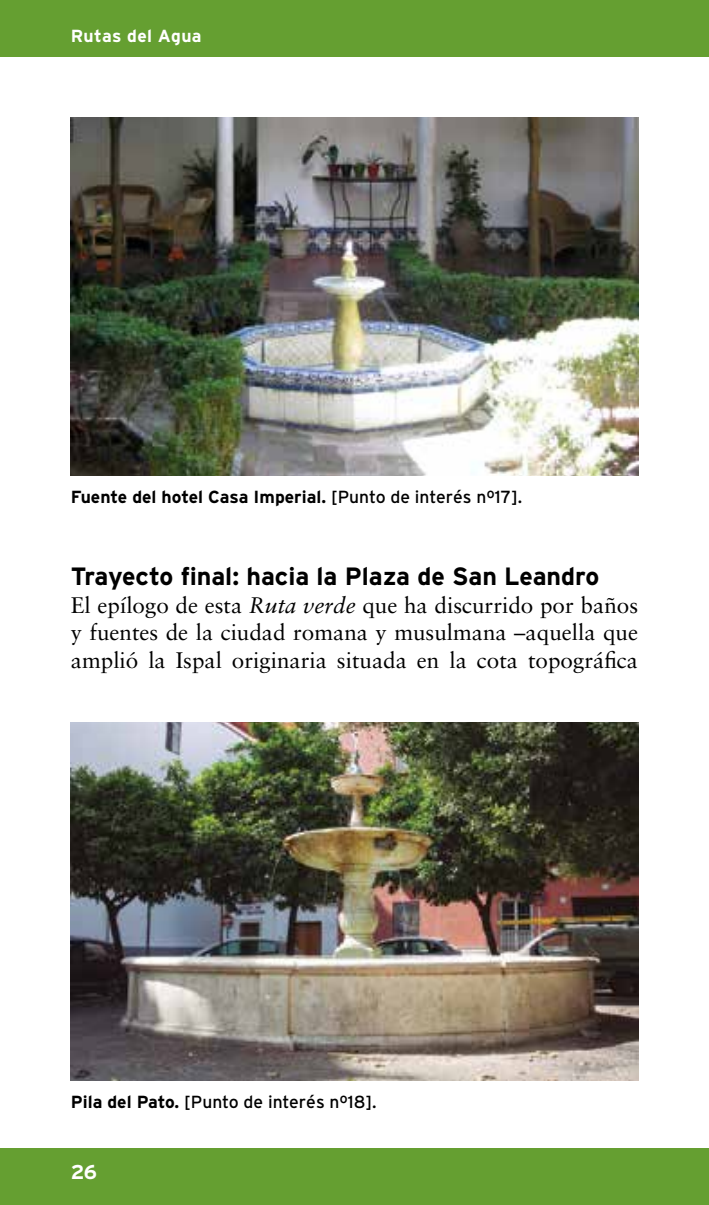
<style>
.page{position:relative;width:709px;height:1205px;background:#fff}
.page>*{position:absolute;margin:0;border:0;box-sizing:border-box;transform-origin:0 0}
.t1{font:700 25px "Interstate";color:#000}
.t2{font:22.5px/27.5px "Sabon";color:#000;text-align:justify}
.t3{font:700 20px "Interstate";color:#fff}
.t4{font:700 17.5px "Interstate";color:#000}
.t5{font:17.5px "Interstate";color:#000}
.t6{font:700 17.5px "Interstate";letter-spacing:.02em;color:#fff}
.s1{font-weight:400}
.s2{font-style:italic}
.s3{font-weight:700}
</style>
<div class="page">
<div style="left:0;top:1148px;width:709px;height:57px;background:#659f31"></div>
<img style="left:71px;top:118px;width:567px;height:357px">
<img style="left:71px;top:723px;width:567px;height:357px">
<div style="left:0;top:0;width:709px;height:57px;background:#659f31"></div>
<p class="t6" style="left:71px;top:27px;width:132px">Rutas del Agua</p>
<p class="t4" style="left:71px;top:487px;width:453px">Fuente del hotel Casa Imperial. <span class="s1">[Punto de interés nº17].</span></p>
<p class="t1" style="left:71px;top:562px;width:530px">Trayecto final: hacia la Plaza de San Leandro</p>
<p class="t2" style="left:71px;top:591px;width:568px">El epílogo de esta <span class="s2">Ruta verde</span> que ha discurrido por baños y fuentes de la ciudad romana y musulmana –aquella que amplió la Ispal originaria situada en la cota topográfica</p>
<p class="t5" style="left:71px;top:1092px;width:307px"><span class="s3">Pila del Pato.</span> [Punto de interés nº18].</p>
<p class="t3" style="left:71px;top:1160px;width:28px">26</p>
</div>
